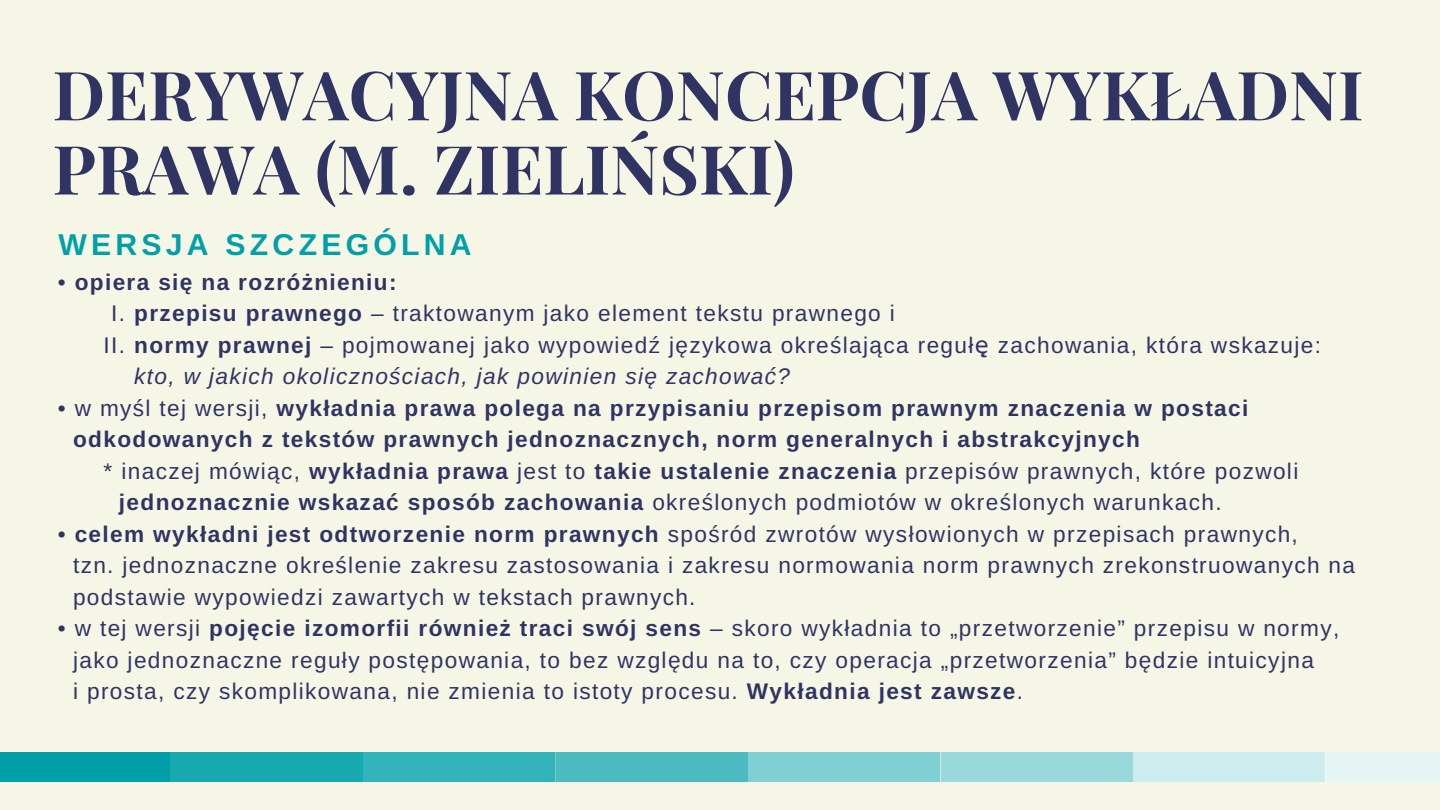
<style>
.page{position:relative;width:1440px;height:810px;background:#f5f6e5}
.page>*{position:absolute;margin:0;border:0;box-sizing:border-box;transform-origin:0 0}
.t1{font:700 67.9px/74.2px "Playfair Display";color:#303463}
.t2{font:700 30.2px "Arimo";letter-spacing:.14em;color:#01a0a9}
.t3{font:22.6px/31.5px "Arimo";letter-spacing:.06em;color:#303463}
.t4{font:700 22.6px/31.5px "Arimo";letter-spacing:.06em;color:#303463}
.t5{font:italic 22.6px "Arimo";letter-spacing:.06em;color:#303463}
.s1{font-weight:400}
.s2{font-family:"Liberation Sans"}
.s3{font-weight:700}
.s4{font-family:"DejaVu Sans"}
.s5{font-family:"Liberation Sans";font-weight:400}
.s6{font-family:"Liberation Sans";font-weight:700}
</style>
<div class="page">
<div style="left:0;top:752px;width:1440px;height:30px;background:#01a0a9"></div>
<div style="left:748px;top:752px;width:193px;height:30px;background:#7fcfd3"></div>
<div style="left:1133px;top:752px;width:193px;height:30px;background:#cceced"></div>
<div style="left:363px;top:752px;width:193px;height:30px;background:#33b3ba"></div>
<div style="left:1326px;top:752px;width:114px;height:30px;background:#e5f5f6"></div>
<div style="left:941px;top:752px;width:192px;height:30px;background:#99d9dc"></div>
<div style="left:556px;top:752px;width:192px;height:30px;background:#4cbcc2"></div>
<div style="left:171px;top:752px;width:192px;height:30px;background:#19a9b1"></div>
<h1 class="t1" style="left:52px;top:55px;width:1313px">DERYWACYJNA KONCEPCJA WYKŁADNI<br>PRAWA (M. ZIELIŃSKI)</h1>
<h2 class="t2" style="left:58px;top:228px;width:415px">WERSJA SZCZEGÓLNA</h2>
<p class="t4" style="left:58px;top:266px;width:340px"><span class="s1">•</span> opiera si<span class="s2">ę</span> na rozró<span class="s2">ż</span>nieniu:</p>
<p class="t3" style="left:111px;top:297px;width:785px">I. <span class="s3">przepisu prawnego</span> – traktowanym jako element tekstu prawnego i</p>
<p class="t3" style="left:104px;top:329px;width:1219px">II. <span class="s3">normy prawnej</span> – pojmowanej jako wypowied<span class="s2">ź</span> j<span class="s2">ę</span>zykowa okre<span class="s2">ś</span>laj<span class="s2">ą</span>ca regu<span class="s2">ł</span><span class="s4">ę̨</span>zachowania, która wskazuje:</p>
<p class="t5" style="left:134px;top:364px;width:657px">kto, w jakich okoliczno<span class="s2">ś</span>ciach, jak powinien si<span class="s2">ę</span> zachowa<span class="s2">ć</span>?</p>
<p class="t4" style="left:73px;top:392px;width:1177px;text-indent:-15px"><span class="s1">• w my</span><span class="s5">ś</span><span class="s1">l tej wersji,</span> wyk<span class="s2">ł</span>adnia prawa polega na przypisaniu przepisom prawnym znaczenia w postaci odkodowanych z tekstów prawnych jednoznacznych, norm generalnych i abstrakcyjnych</p>
<p class="t3" style="left:119px;top:455px;width:1181px;text-indent:-15px">* inaczej mówi<span class="s2">ą</span>c, <span class="s3">wyk</span><span class="s6">ł</span><span class="s3">adnia prawa</span> jest to <span class="s3">takie ustalenie znaczenia</span> przepisów prawnych, które pozwoli <span class="s3">jednoznacznie wskaza</span><span class="s6">ć</span> <span class="s3">sposób zachowania</span> okre<span class="s2">ś</span>lonych podmiotów w okre<span class="s2">ś</span>lonych warunkach.</p>
<p class="t3" style="left:73px;top:518px;width:1284px;text-indent:-15px">• <span class="s3">celem wyk</span><span class="s6">ł</span><span class="s3">adni jest odtworzenie norm prawnych</span> spo<span class="s2">ś</span>ród zwrotów wys<span class="s2">ł</span>owionych w przepisach prawnych,<br>tzn. jednoznaczne okre<span class="s2">ś</span>lenie zakresu zastosowania i zakresu normowania norm prawnych zrekonstruowanych na podstawie wypowiedzi zawartych w tekstach prawnych.</p>
<p class="t3" style="left:73px;top:612px;width:1268px;text-indent:-15px">• w tej wersji <span class="s3">poj</span><span class="s6">ę</span><span class="s3">cie izomorfii równie</span><span class="s6">ż</span> <span class="s3">traci swój sens</span> – skoro wyk<span class="s2">ł</span>adnia to „przetworzenie” przepisu w normy, jako jednoznaczne regu<span class="s2">ł</span>y post<span class="s2">ę</span>powania, to bez wzgl<span class="s2">ę</span>du na to, czy operacja „przetworzenia” b<span class="s2">ę</span>dzie intuicyjna<br>i prosta, czy skomplikowana, nie zmienia to istoty procesu. <span class="s3">Wyk</span><span class="s6">ł</span><span class="s3">adnia jest zawsze</span>.</p>
</div>
